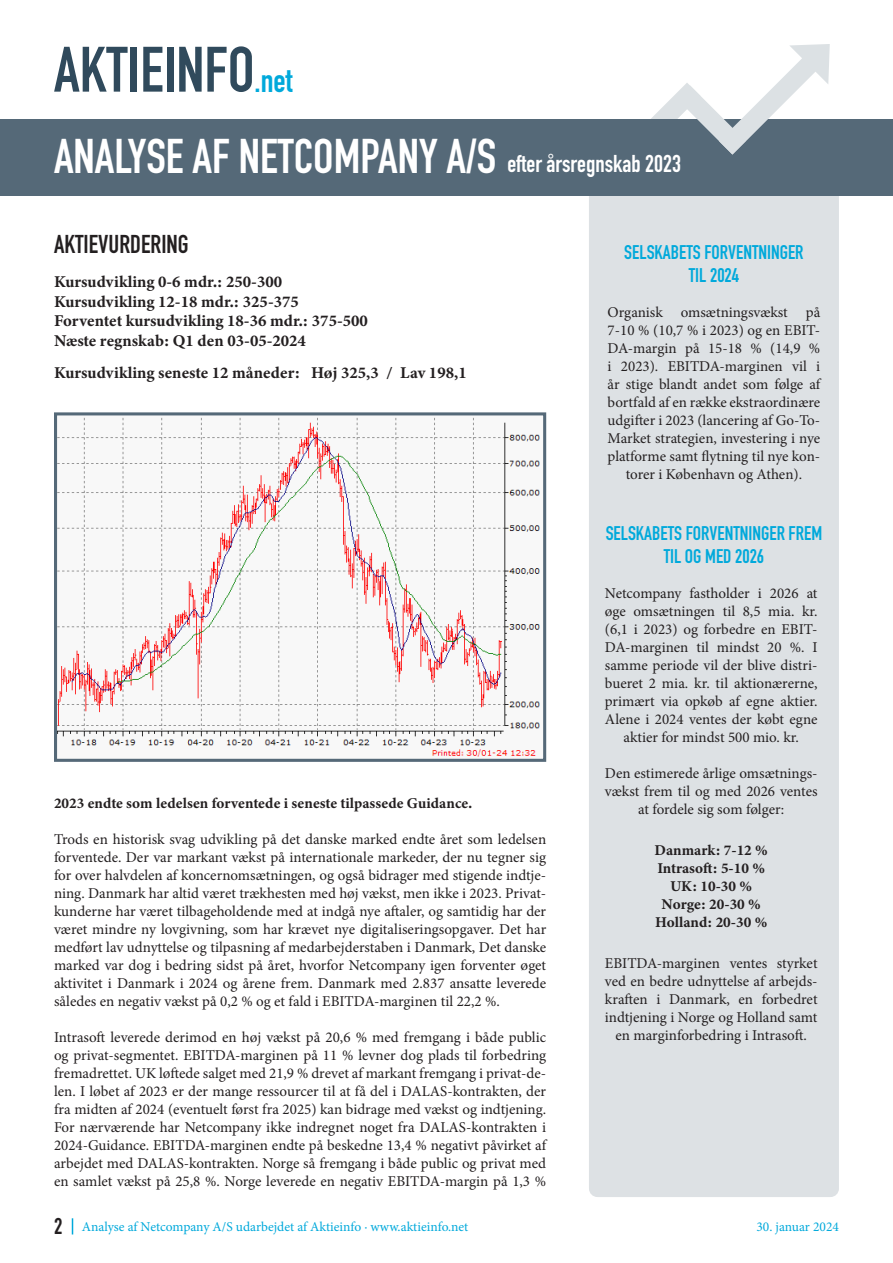
<style>
.page{position:relative;width:893px;height:1263px;background:#fff}
.page>*{position:absolute;margin:0;border:0;box-sizing:border-box;transform-origin:0 0}
.t1{font:700 63px "DIN Condensed";color:#304a5c}
.t2{font:700 48px "DIN Condensed";color:#fff}
.t3{font:700 25.5px "DIN Condensed";color:#231f20}
.t4{font:700 24px "DIN Condensed";color:#fff}
.t5{font:700 22.5px "DIN Condensed";color:#231f20}
.t6{font:700 19.5px "DIN Condensed";color:#00a9db}
.t7{font:16.5px "Minion Variable Concept";color:#231f20}
.t8{font:15px/18px "Minion Pro";color:#231f20;text-align:center}
.t9{font:15px "Minion Variable Concept";color:#231f20}
.t10{font:13.5px "Minion Pro";color:#00a9db}
.s1{font-size:33px;color:#00a9db}
</style>
<div class="page">
<div style="left:589px;top:187px;width:250px;height:1010px;background:#dde1e4;border-radius:9px"></div>
<div style="left:0;top:119px;width:893px;height:77px;background:#556978"></div>
<svg style="left:651px;top:44px;width:179px;height:111px"></svg>
<svg style="left:72px;top:1218px;width:1px;height:16px"></svg>
<img style="left:58px;top:417px;width:482px;height:340px">
<div style="left:54px;top:412px;width:492px;height:350px;border:3px solid #556978"></div>
<p class="t1" style="left:54px;top:27px;width:240px">AKTIEINFO<span class="s1">.net</span></p>
<p class="t2" style="left:54px;top:124px;width:444px">ANALYSE AF NETCOMPANY A/S</p>
<p class="t4" style="left:507px;top:148px;width:175px">efter årsregnskab 2023</p>
<p class="t3" style="left:54px;top:227px;width:136px">AKTIEVURDERING</p>
<p class="t7" style="left:54px;top:270px;width:230px">Kursudvikling 0-6 mdr.: 250-300</p>
<p class="t7" style="left:54px;top:290px;width:246px">Kursudvikling 12-18 mdr.: 325-375</p>
<p class="t7" style="left:54px;top:310px;width:315px">Forventet kursudvikling 18-36 mdr.: 375-500</p>
<p class="t7" style="left:54px;top:329px;width:253px">Næste regnskab: Q1 den 03-05-2024</p>
<p class="t7" style="left:54px;top:361px;width:414px">Kursudvikling seneste 12 måneder: Høj 325,3 / Lav 198,1</p>
<p class="t6" style="left:624px;top:239px;width:181px">SELSKABETS FORVENTNINGER</p>
<p class="t6" style="left:689px;top:262px;width:52px">TIL 2024</p>
<p class="t8" style="left:608px;top:303px;width:214px">Organisk omsætningsvækst på<br>7-10 % (10,7 % i 2023) og en EBIT-<br>DA-margin på 15-18 % (14,9 % i 2023). EBITDA-marginen vil i år stige blandt andet som følge af bortfald af en række ekstraordinære udgifter i 2023 (lancering af Go-To-<br>Market strategien, investering i nye platforme samt flytning til nye kon&shy;torer i København og Athen).</p>
<p class="t6" style="left:606px;top:520px;width:218px">SELSKABETS FORVENTNINGER FREM</p>
<p class="t6" style="left:664px;top:543px;width:102px">TIL OG MED 2026</p>
<p class="t9" style="left:54px;top:793px;width:420px">2023 endte som ledelsen forventede i seneste tilpassede Guidance.</p>
<p class="t8" style="left:54px;top:830px;width:494px;text-align:justify">Trods en historisk svag udvikling på det danske marked endte året som ledelsen forventede. Der var markant vækst på internationale markeder, der nu tegner sig for over halvdelen af koncernomsætningen, og også bidrager med stigende indtje&shy;ning. Danmark har altid været trækhesten med høj vækst, men ikke i 2023. Privat&shy;kunderne har været tilbageholdende med at indgå nye aftaler, og samtidig har der været mindre ny lovgivning, som har krævet nye digitaliseringsopgaver. Det har medført lav udnyttelse og tilpasning af medarbejderstaben i Danmark, Det danske marked var dog i bedring sidst på året, hvorfor Netcompany igen forventer øget aktivitet i Danmark i 2024 og årene frem. Danmark med 2.837 ansatte leverede således en negativ vækst på 0,2 % og et fald i EBITDA-marginen til 22,2 %.</p>
<p class="t8" style="left:54px;top:1028px;width:494px;text-align:justify">Intrasoft leverede derimod en høj vækst på 20,6 % med fremgang i både public og privat-segmentet. EBITDA-marginen på 11 % levner dog plads til forbedring fremadrettet. UK løftede salget med 21,9 % drevet af markant fremgang i privat-de&shy;len. I løbet af 2023 er der mange ressourcer til at få del i DALAS-kontrakten, der fra midten af 2024 (eventuelt først fra 2025) kan bidrage med vækst og indtjening.<br>For nærværende har Netcompany ikke indregnet noget fra DALAS-kontrakten i 2024-Guidance. EBITDA-marginen endte på beskedne 13,4 % negativt påvirket af arbejdet med DALAS-kontrakten. Norge så fremgang i både public og privat med en samlet vækst på 25,8 %. Norge leverede en negativ EBITDA-margin på 1,3 %</p>
<p class="t5" style="left:54px;top:1211px;width:10px">2</p>
<p class="t10" style="left:82px;top:1218px;width:388px">Analyse af Netcompany A/S udarbejdet af Aktieinfo ∙ www.aktieinfo.net</p>
<p class="t8" style="left:605px;top:584px;width:214px">Netcompany fastholder i 2026 at øge omsætningen til 8,5 mia. kr. (6,1 i 2023) og forbedre en EBIT-<br>DA-marginen til mindst 20 %. I samme periode vil der blive distri&shy;bueret 2 mia. kr. til aktionærerne, primært via opkøb af egne aktier.<br>Alene i 2024 ventes der købt egne aktier for mindst 500 mio. kr.</p>
<p class="t8" style="left:605px;top:764px;width:214px">Den estimerede årlige omsætnings&shy;vækst frem til og med 2026 ventes at fordele sig som følger:</p>
<p class="t9" style="left:655px;top:839px;width:115px">Danmark: 7-12 %</p>
<p class="t9" style="left:657px;top:857px;width:109px">Intrasoft: 5-10 %</p>
<p class="t9" style="left:670px;top:875px;width:83px">UK: 10-30 %</p>
<p class="t9" style="left:662px;top:893px;width:101px">Norge: 20-30 %</p>
<p class="t9" style="left:655px;top:911px;width:114px">Holland: 20-30 %</p>
<p class="t8" style="left:605px;top:954px;width:214px">EBITDA-marginen ventes styrket ved en bedre udnyttelse af arbejds&shy;kraften i Danmark, en forbedret indtjening i Norge og Holland samt en marginforbedring i Intrasoft.</p>
<p class="t10" style="left:756px;top:1218px;width:84px">30. januar 2024</p>
</div>
